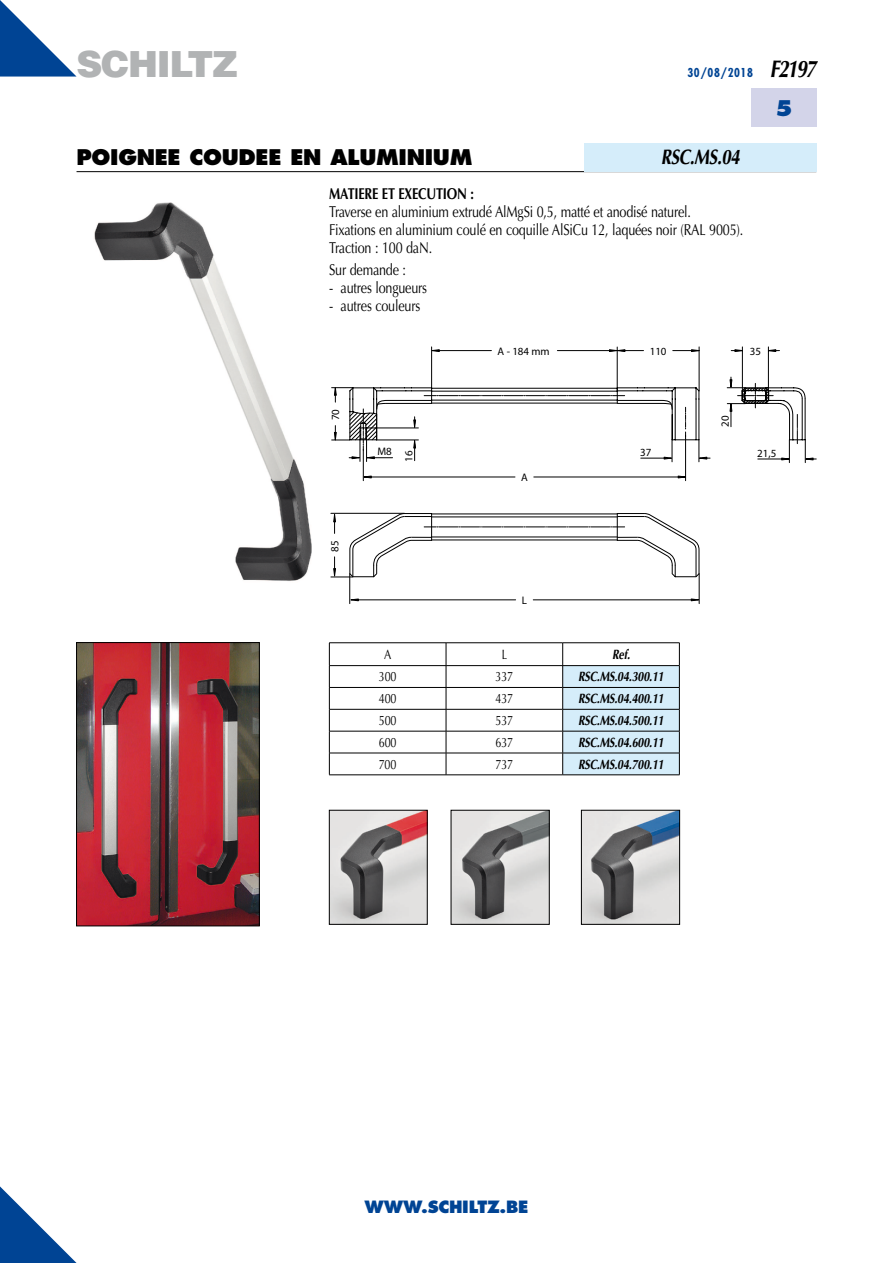
<style>
.page{position:relative;width:893px;height:1263px;background:#fff}
.page>*{position:absolute;margin:0;border:0;box-sizing:border-box;transform-origin:0 0}
.t1{font:900 36px "Helvetica";letter-spacing:-.035em;color:#b1b3b4}
.t2{font:800 21px "Futura";letter-spacing:-.015em;color:#000}
.t3{font:italic 700 21px "Optima";letter-spacing:-.015em;color:#000;scale:.8 1}
.t4{font:800 21px "Futura";color:#004494}
.t5{font:800 16.5px "Futura";letter-spacing:-.015em;color:#004494}
.t6{font:15.75px/18px "Optima";letter-spacing:-.015em;color:#000;scale:.8 1}
.t7{font:700 15.75px "Optima";letter-spacing:-.015em;color:#000;scale:.8 1}
.t8{font:italic 700 13.5px "Optima";letter-spacing:-.015em;color:#000;scale:.8 1}
.t9{font:13.5px "Optima";letter-spacing:-.015em;color:#000;scale:.8 1}
.t10{font:700 condensed 12px "Futura";letter-spacing:.05em;color:#004494}
.t11{font:300 10.95px "Frutiger";color:#000}
.s1{font-family:"Optima";font-style:italic;font-stretch:normal;font-size:24px;color:#000}
</style>
<div class="page">
<svg style="left:0;top:1186px;width:77px;height:77px"></svg>
<hr style="left:77px;top:171px;width:739px;height:1px;background:#000">
<div style="left:751px;top:89px;width:65px;height:38px;background:#d3d4e9"></div>
<svg style="left:0;top:0;width:77px;height:77px"></svg>
<div style="left:584px;top:143px;width:232px;height:28px;background:#d5edfa"></div>
<svg style="left:349px;top:462px;width:269px;height:51px"></svg>
<hr style="left:768px;top:347px;width:1px;height:44px;background:#000">
<hr style="left:742px;top:347px;width:1px;height:44px;background:#000">
<svg style="left:768px;top:349px;width:11px;height:3px"></svg>
<svg style="left:731px;top:349px;width:12px;height:3px"></svg>
<hr style="left:699px;top:574px;width:1px;height:30px;background:#000">
<hr style="left:533px;top:600px;width:162px;height:1px;background:#000">
<hr style="left:349px;top:574px;width:1px;height:30px;background:#000">
<hr style="left:355px;top:600px;width:161px;height:1px;background:#000">
<svg style="left:691px;top:599px;width:8px;height:2px"></svg>
<svg style="left:350px;top:599px;width:9px;height:2px"></svg>
<hr style="left:436px;top:350px;width:55px;height:1px;background:#000">
<hr style="left:557px;top:350px;width:56px;height:1px;background:#000">
<hr style="left:431px;top:347px;width:1px;height:41px;background:#000">
<hr style="left:363px;top:450px;width:1px;height:31px;background:#000">
<hr style="left:685px;top:438px;width:1px;height:43px;background:#000">
<hr style="left:368px;top:477px;width:147px;height:1px;background:#000">
<hr style="left:534px;top:477px;width:152px;height:1px;background:#000">
<hr style="left:617px;top:347px;width:1px;height:44px;background:#000">
<hr style="left:699px;top:347px;width:1px;height:44px;background:#000">
<svg style="left:432px;top:349px;width:7px;height:3px"></svg>
<svg style="left:609px;top:349px;width:34px;height:3px"></svg>
<svg style="left:673px;top:349px;width:26px;height:3px"></svg>
<svg style="left:727px;top:377px;width:89px;height:86px"></svg>
<svg style="left:331px;top:513px;width:369px;height:65px"></svg>
<svg style="left:332px;top:387px;width:378px;height:75px"></svg>
<img style="left:94px;top:202px;width:218px;height:379px">
<img style="left:331px;top:812px;width:94px;height:110px">
<div style="left:329px;top:810px;width:98px;height:114px;border:1px solid #000"></div>
<img style="left:453px;top:812px;width:94px;height:110px">
<img style="left:583px;top:812px;width:95px;height:110px">
<div style="left:581px;top:810px;width:99px;height:114px;border:1px solid #000"></div>
<hr style="left:329px;top:642px;width:117px;height:1px;background:#000">
<hr style="left:446px;top:642px;width:117px;height:1px;background:#000">
<hr style="left:563px;top:642px;width:117px;height:1px;background:#000">
<svg style="left:329px;top:643px;width:351px;height:132px"></svg>
<hr style="left:562px;top:774px;width:118px;height:1px;background:#000">
<img style="left:78px;top:644px;width:180px;height:280px">
<div style="left:76px;top:642px;width:184px;height:284px;border:1px solid #000"></div>
<h1 class="t1" style="left:77px;top:40px;width:163px">SCHILTZ</h1>
<p class="t10" style="left:687px;top:65px;width:130px">30/08/2018 <span class="s1">F2197</span></p>
<h2 class="t4" style="left:775px;top:95px;width:19px">5</h2>
<h2 class="t2" style="left:77px;top:144px;width:397px">POIGNEE COUDEE EN ALUMINIUM</h2>
<h2 class="t3" style="left:661px;top:145px;width:101px">RSC.MS.04</h2>
<p class="t7" style="left:329px;top:184px;width:183px">MATIERE ET EXECUTION :</p>
<p class="t6" style="left:329px;top:202px;width:519px">Traverse en aluminium extrudé AlMgSi 0,5, matté et anodisé naturel.<br>Fixations en aluminium coulé en coquille AlSiCu 12, laquées noir (RAL 9005).<br>Traction : 100 daN.</p>
<p class="t6" style="left:329px;top:261px;width:98px">Sur demande :</p>
<p class="t6" style="left:329px;top:279px;width:124px">- autres longueurs</p>
<p class="t6" style="left:329px;top:297px;width:115px">- autres couleurs</p>
<p class="t11" style="left:498px;top:344px;width:54px">A - 184 mm</p>
<p class="t11" style="left:650px;top:344px;width:18px">110</p>
<p class="t11" style="left:750px;top:344px;width:13px">35</p>
<p class="t11" style="left:329px;top:420px;width:13px;rotate:-90deg">70</p>
<p class="t11" style="left:377px;top:444px;width:16px">M8</p>
<p class="t11" style="left:640px;top:446px;width:13px">37</p>
<p class="t11" style="left:402px;top:462px;width:13px;rotate:-90deg">16</p>
<p class="t11" style="left:521px;top:471px;width:8px">A</p>
<p class="t11" style="left:718px;top:427px;width:13px;rotate:-90deg">20</p>
<p class="t11" style="left:757px;top:446px;width:21px">21,5</p>
<p class="t11" style="left:328px;top:552px;width:13px;rotate:-90deg">85</p>
<p class="t11" style="left:522px;top:594px;width:7px">L</p>
<p class="t9" style="left:384px;top:647px;width:11px">A</p>
<p class="t9" style="left:502px;top:647px;width:8px">L</p>
<p class="t8" style="left:612px;top:646px;width:24px">Ref.</p>
<p class="t9" style="left:379px;top:669px;width:24px">300</p>
<p class="t9" style="left:495px;top:669px;width:24px">337</p>
<p class="t8" style="left:578px;top:669px;width:109px">RSC.MS.04.300.11</p>
<p class="t9" style="left:379px;top:691px;width:24px">400</p>
<p class="t9" style="left:495px;top:691px;width:24px">437</p>
<p class="t8" style="left:578px;top:691px;width:109px">RSC.MS.04.400.11</p>
<p class="t9" style="left:379px;top:713px;width:24px">500</p>
<p class="t9" style="left:495px;top:713px;width:24px">537</p>
<p class="t8" style="left:578px;top:713px;width:109px">RSC.MS.04.500.11</p>
<p class="t9" style="left:379px;top:734px;width:24px">600</p>
<p class="t9" style="left:495px;top:734px;width:24px">637</p>
<p class="t8" style="left:578px;top:734px;width:109px">RSC.MS.04.600.11</p>
<p class="t9" style="left:379px;top:756px;width:24px">700</p>
<p class="t9" style="left:495px;top:756px;width:24px">737</p>
<p class="t8" style="left:578px;top:756px;width:109px">RSC.MS.04.700.11</p>
<p class="t5" style="left:365px;top:1197px;width:165px">WWW.SCHILTZ.BE</p>
</div>
